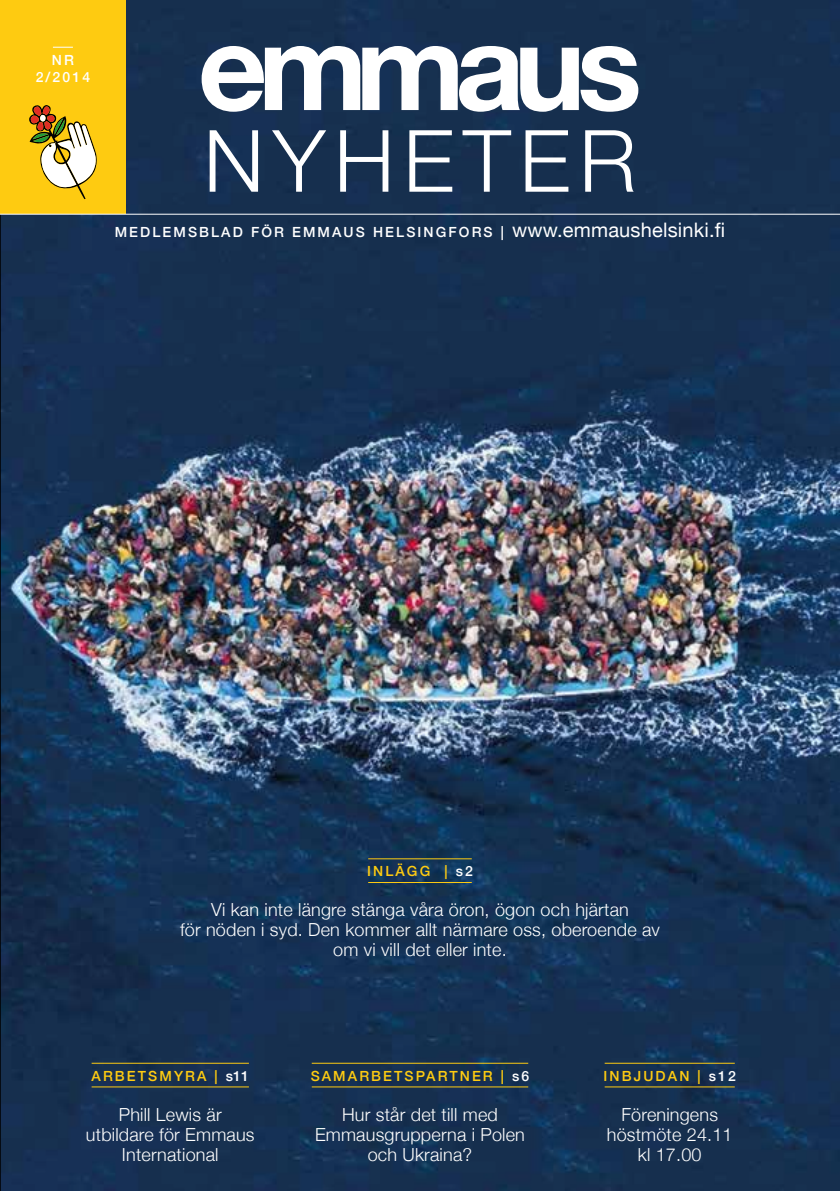
<style>
.page{position:relative;width:840px;height:1191px;background:#fff}
.page>*{position:absolute;margin:0;border:0;box-sizing:border-box;transform-origin:0 0}
.t1{font:300 86px "Helvetica Neue";letter-spacing:.1em;color:#fff}
.t2{font:300 18px/20px "Helvetica Neue";letter-spacing:.01em;color:#fff;text-align:center}
.t3{font:500 14px/16.8px "Helvetica Neue";letter-spacing:.15em;color:#fff;text-align:center}
.t4{font:500 14px "Helvetica Neue";letter-spacing:.15em;color:#fecb11}
.s1{font-weight:400;font-size:20px}
.s2{color:#fff}
</style>
<div class="page">
<img style="left:0;top:0;width:839px;height:1191px">
<div style="left:0;top:0;width:126px;height:214px;background:#fecb11"></div>
<svg style="left:53px;top:47px;width:20px;height:1px"></svg>
<svg style="left:29px;top:105px;width:68px;height:94px"></svg>
<hr style="left:604px;top:1062px;width:130px;height:1px;background:#fecb11">
<hr style="left:604px;top:1086px;width:130px;height:1px;background:#fecb11">
<hr style="left:311px;top:1062px;width:217px;height:1px;background:#fecb11">
<hr style="left:311px;top:1086px;width:217px;height:1px;background:#fecb11">
<hr style="left:92px;top:1062px;width:157px;height:1px;background:#fecb11">
<hr style="left:92px;top:1086px;width:157px;height:1px;background:#fecb11">
<hr style="left:368px;top:858px;width:103px;height:1px;background:#fecb11">
<hr style="left:368px;top:882px;width:103px;height:1px;background:#fecb11">
<hr style="left:0;top:214px;width:839px;height:1px;background:#fff">
<svg style="left:201px;top:46px;width:437px;height:66px"></svg>
<p class="t3" style="left:36px;top:50px;width:56px">NR<br>2/2014</p>
<h1 class="t1" style="left:203px;top:92px;width:434px">NYHETER</h1>
<p class="t3" style="left:115px;top:223px;width:611px">MEDLEMSBLAD FÖR EMMAUS HELSINGFORS | <span class="s1">www.emmaushelsinki.fi</span></p>
<p class="t4" style="left:367px;top:860px;width:107px">INLÄGG | <span class="s2">s2</span></p>
<p class="t2" style="left:180px;top:898px;width:481px">Vi kan inte längre stänga våra öron, ögon och hjärtan<br>för nöden i syd. Den kommer allt närmare oss, oberoende av om vi vill det eller inte.</p>
<p class="t4" style="left:91px;top:1064px;width:159px">ARBETSMYRA | <span class="s2">s11</span></p>
<p class="t2" style="left:86px;top:1103px;width:170px">Phill Lewis är utbildare för Emmaus<br>International</p>
<p class="t4" style="left:310px;top:1064px;width:220px">SAMARBETSPARTNER | <span class="s2">s6</span></p>
<p class="t2" style="left:315px;top:1103px;width:211px">Hur står det till med<br>Emmausgrupperna i Polen och Ukraina?</p>
<p class="t4" style="left:603px;top:1064px;width:134px">INBJUDAN | <span class="s2">s12</span></p>
<p class="t2" style="left:606px;top:1103px;width:127px">Föreningens höstmöte 24.11 kl 17.00</p>
</div>
